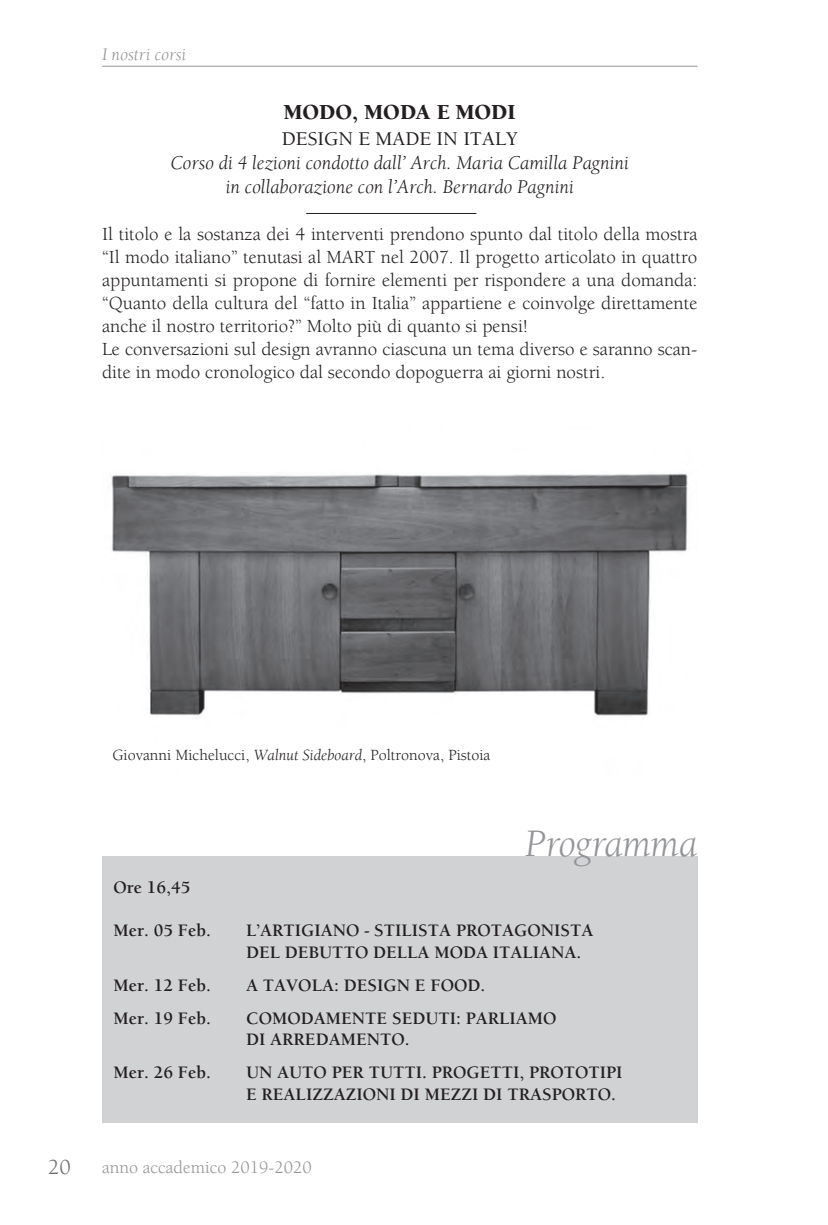
<style>
.page{position:relative;width:828px;height:1225px;background:#fff}
.page>*{position:absolute;margin:0;border:0;box-sizing:border-box;transform-origin:0 0}
.t1{font:italic 40px "Berkeley";letter-spacing:-.01em;color:#939598}
.t2{font:900 22px "Berkeley";color:#231f20}
.t3{font:22px "Berkeley";color:#6c6d70}
.t4{font:italic 20px/24px "Berkeley";color:#231f20;text-align:center}
.t5{font:500 20px "Berkeley";color:#231f20}
.t6{font:19px/23px "Berkeley";color:#231f20}
.t7{font:700 18px/21.6px "Berkeley";color:#231f20}
.t8{font:18px "Berkeley";color:#939598}
.t9{font:italic 18px "Berkeley";letter-spacing:.005em;color:#939598}
.t10{font:16px "Berkeley";color:#231f20}
.s1{font-style:italic}
</style>
<div class="page">
<hr style="left:102px;top:66px;width:595px;height:1px;background:#939598">
<div style="left:102px;top:856px;width:595px;height:267px;background:#d1d2d4"></div>
<img style="left:111px;top:473px;width:577px;height:243px">
<hr style="left:306px;top:213px;width:170px;height:1px;background:#231f20">
<p class="t9" style="left:102px;top:45px;width:86px">I nostri corsi</p>
<p class="t2" style="left:284px;top:100px;width:233px">MODO, MODA E MODI</p>
<p class="t5" style="left:282px;top:128px;width:237px">DESIGN E MADE IN ITALY</p>
<p class="t4" style="left:171px;top:151px;width:460px">Corso di 4 lezioni condotto dall’ Arch. Maria Camilla Pagnini in collaborazione con l’Arch. Bernardo Pagnini</p>
<p class="t6" style="left:102px;top:223px;width:597px">Il titolo e la sostanza dei 4 interventi prendono spunto dal titolo della mostra “Il modo italiano” tenutasi al MART nel 2007. Il progetto articolato in quattro appuntamenti si propone di fornire elementi per rispondere a una domanda: “Quanto della cultura del “fatto in Italia” appartiene e coinvolge direttamente anche il nostro territorio?” Molto più di quanto si pensi!<br>Le conversazioni sul design avranno ciascuna un tema diverso e saranno scan&shy;dite in modo cronologico dal secondo dopoguerra ai giorni nostri.</p>
<p class="t10" style="left:113px;top:747px;width:379px">Giovanni Michelucci, <span class="s1">Walnut Sideboard</span>, Poltronova, Pistoia</p>
<h1 class="t1" style="left:525px;top:823px;width:174px">Programma</h1>
<p class="t7" style="left:113px;top:876px;width:78px">Ore 16,45</p>
<p class="t7" style="left:113px;top:920px;width:99px">Mer. 05 Feb.</p>
<p class="t7" style="left:246px;top:920px;width:349px">L’ARTIGIANO - STILISTA PROTAGONISTA<br>DEL DEBUTTO DELLA MODA ITALIANA.</p>
<p class="t7" style="left:113px;top:974px;width:99px">Mer. 12 Feb.</p>
<p class="t7" style="left:246px;top:974px;width:241px">A TAVOLA: DESIGN E FOOD.</p>
<p class="t7" style="left:113px;top:1007px;width:99px">Mer. 19 Feb.</p>
<p class="t7" style="left:246px;top:1007px;width:312px">COMODAMENTE SEDUTI: PARLIAMO<br>DI ARREDAMENTO.</p>
<p class="t7" style="left:113px;top:1062px;width:99px">Mer. 26 Feb.</p>
<p class="t7" style="left:246px;top:1062px;width:378px">UN AUTO PER TUTTI. PROGETTI, PROTOTIPI<br>E REALIZZAZIONI DI MEZZI DI TRASPORTO.</p>
<p class="t3" style="left:48px;top:1155px;width:24px">20</p>
<p class="t8" style="left:102px;top:1158px;width:211px">anno accademico 2019-2020</p>
</div>
